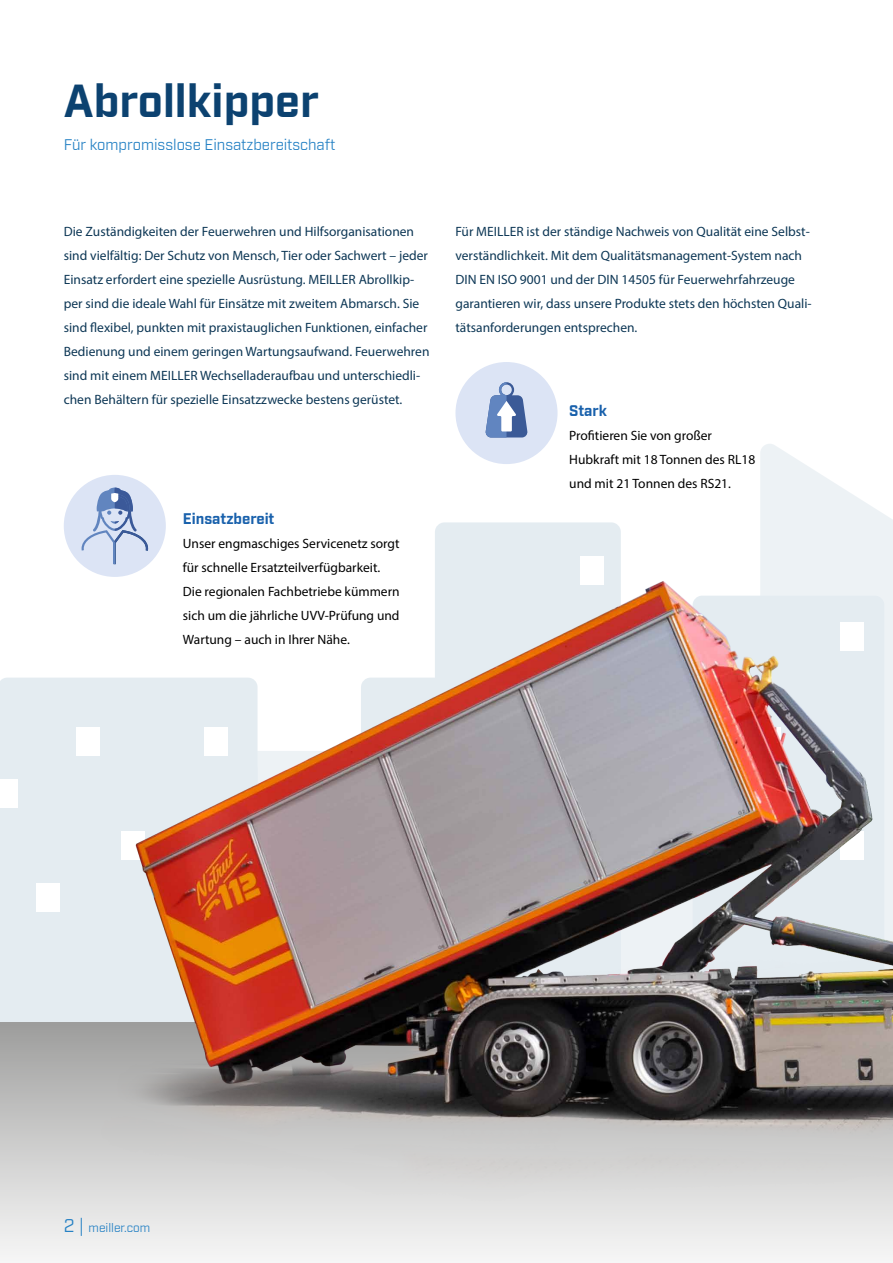
<style>
.page{position:relative;width:893px;height:1263px;background:#fff}
.page>*{position:absolute;margin:0;border:0;box-sizing:border-box;transform-origin:0 0}
.t1{font:700 45px "Industry";color:#0c4270}
.t2{font:15px "Industry";color:#2581c4}
.t3{font:700 15px "Industry";color:#1961ac}
.t4{font:13.5px/24px "Myriad Pro";color:#0d3755}
.t5{font:13.5px/24px "Myriad Pro";color:#000}
.t6{font:12px "Industry";color:#2581c4}
.s1{font-size:18px}
</style>
<div class="page">
<div style="left:0;top:1022px;width:893px;height:241px;background:#ececeb"></div>
<img style="left:0;top:362px;width:893px;height:840px">
<div style="left:455px;top:362px;width:103px;height:102px;background:#dce4f5;border-radius:50%"></div>
<svg style="left:485px;top:382px;width:43px;height:55px"></svg>
<svg style="left:82px;top:488px;width:66px;height:76px"></svg>
<h1 class="t1" style="left:64px;top:73px;width:257px">Abrollkipper</h1>
<p class="t2" style="left:64px;top:136px;width:273px">Für kompromisslose Einsatzbereitschaft</p>
<p class="t4" style="left:64px;top:219px;width:367px">Die Zuständigkeiten der Feuerwehren und Hilfsorganisationen sind vielfältig: Der Schutz von Mensch, Tier oder Sachwert – jeder Einsatz erfordert eine spezielle Ausrüstung. MEILLER Abrollkip&shy;per sind die ideale Wahl für Einsätze mit zweitem Abmarsch. Sie sind flexibel, punkten mit praxistauglichen Funktionen, einfacher Bedienung und einem geringen Wartungsaufwand. Feuerwehren sind mit einem MEILLER Wechselladeraufbau und unterschiedli&shy;chen Behältern für spezielle Einsatzzwecke bestens gerüstet.</p>
<p class="t4" style="left:455px;top:219px;width:358px">Für MEILLER ist der ständige Nachweis von Qualität eine Selbst&shy;verständlichkeit. Mit dem Qualitätsmanagement-System nach DIN EN ISO 9001 und der DIN 14505 für Feuerwehrfahrzeuge garantieren wir, dass unsere Produkte stets den höchsten Quali&shy;tätsanforderungen entsprechen.</p>
<p class="t3" style="left:569px;top:401px;width:39px">Stark</p>
<p class="t5" style="left:569px;top:423px;width:188px">Profitieren Sie von großer<br>Hubkraft mit 18 Tonnen des RL18 und mit 21 Tonnen des RS21.</p>
<p class="t3" style="left:183px;top:509px;width:93px">Einsatzbereit</p>
<p class="t5" style="left:183px;top:531px;width:218px">Unser engmaschiges Servicenetz sorgt für schnelle Ersatzteilverfügbarkeit.<br>Die regionalen Fachbetriebe kümmern sich um die jährliche UVV-Prüfung und Wartung – auch in Ihrer Nähe.</p>
<p class="t6" style="left:64px;top:1220px;width:88px"><span class="s1">2 |</span> meiller.com</p>
</div>
